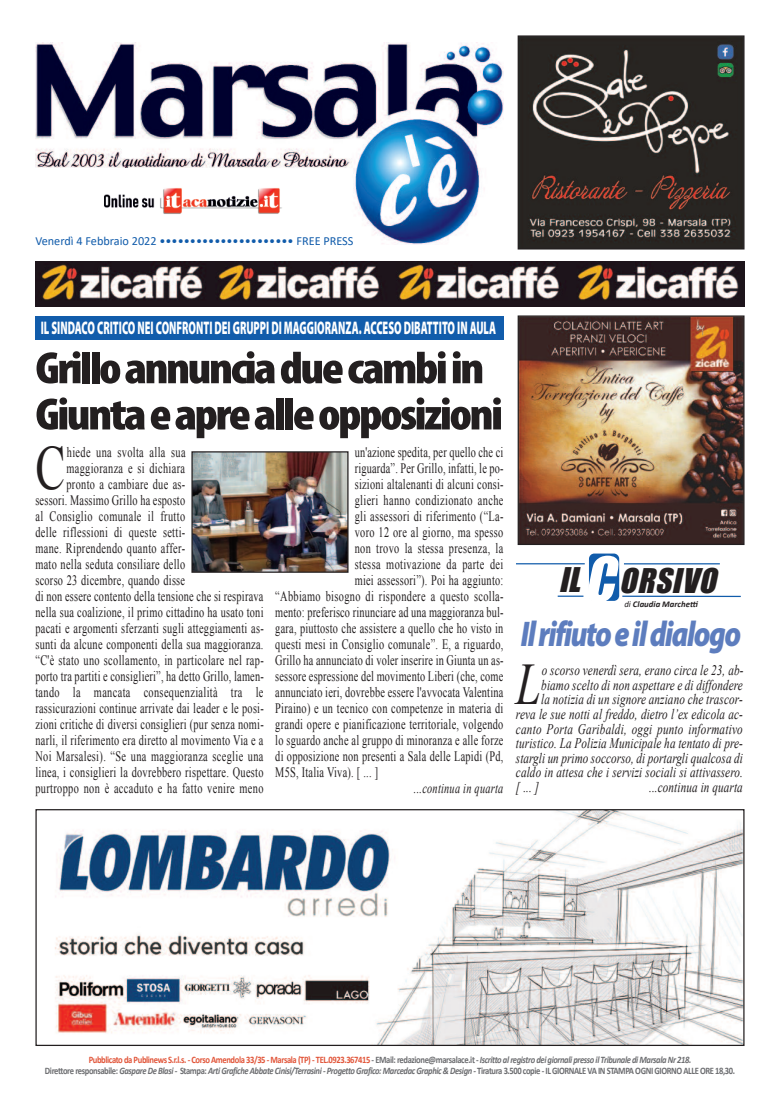
<style>
.page{position:relative;width:780px;height:1113px;background:#fff}
.page>*{position:absolute;margin:0;border:0;box-sizing:border-box;transform-origin:0 0}
.t1{font:62.62px "Times New Roman";color:#231f20;scale:.72 1}
.t2{font:italic 58.88px "Times New Roman";color:#231f20;scale:.76 1}
.t3{font:900 condensed 45.5px/46.2px "Myriad Pro";letter-spacing:-.05em;color:#231f20;scale:1.1 1}
.t4{font:italic 900 35.75px "Myriad Pro";letter-spacing:-.05em;color:#5d7dbe;scale:.82 1}
.t5{font:italic 31.25px "Impact";color:#231f20}
.t6{font:900 18.25px "Myriad Pro";color:#fff;scale:.57 1}
.t7{font:italic 14.62px "Times New Roman";letter-spacing:.01em;color:#231f20;scale:.76 1}
.t8{font:14.38px "Times New Roman";letter-spacing:.025em;color:#231f20;scale:.72 1}
.t9{font:italic 14.38px "Times New Roman";letter-spacing:.025em;color:#231f20;scale:.72 1}
.t10{font:12.38px "Calibri";color:#115cab}
.t11{font:italic 700 9.88px/11.1px "Calibri";color:#6c6d70;text-align:center;scale:.86 1}
.t12{font:italic 700 8.75px "Calibri";color:#231f20}
.s1{font-size:57px;color:#fff}
.s2{font-weight:400}
.s3{font-style:normal;color:#e15438}
.s4{font-style:normal}
</style>
<div class="page">
<div style="left:35px;top:316px;width:468px;height:24px;background:#115cab"></div>
<div style="left:589px;top:553px;width:30px;height:48px;background:#115cab;border-radius:5px"></div>
<hr style="left:622px;top:595px;width:118px;height:2px;background:#115cab">
<hr style="left:624px;top:563px;width:95px;height:1px;background:#115cab">
<hr style="left:557px;top:595px;width:26px;height:2px;background:#115cab">
<hr style="left:516px;top:563px;width:68px;height:1px;background:#115cab">
<img style="left:35px;top:43px;width:468px;height:202px">
<img style="left:35px;top:261px;width:709px;height:45px">
<img style="left:519px;top:37px;width:223px;height:210px">
<div style="left:517px;top:35px;width:227px;height:214px;border:1px solid #231f20"></div>
<img style="left:55px;top:811px;width:687px;height:233px">
<div style="left:35px;top:809px;width:709px;height:237px;border:1px solid #231f20"></div>
<div style="left:35px;top:169px;width:193px;height:40px;background:#fff"></div>
<img style="left:102px;top:187px;width:186px;height:29px">
<img style="left:519px;top:317px;width:223px;height:226px">
<div style="left:517px;top:315px;width:227px;height:230px;border:1px solid #231f20"></div>
<img style="left:193px;top:453px;width:153px;height:118px">
<div style="left:191px;top:451px;width:157px;height:122px;border:1px solid #231f20"></div>
<p class="t10" style="left:35px;top:235px;width:319px">Venerdì 4 Febbraio 2022 •••••••••••••••••••••• FREE PRESS</p>
<p class="t6" style="left:41px;top:321px;width:800px">IL SINDACO CRITICO NEI CONFRONTI DEI GRUPPI DI MAGGIORANZA. ACCESO DIBATTITO IN AULA</p>
<h3 class="t3" style="left:35px;top:349px;width:426px">Grilloannunciaduecambiin<br>Giuntaeaprealleopposizioni</h3>
<h1 class="t1" style="left:35px;top:433px;width:43px">C</h1>
<p class="t8" style="left:67px;top:444px;width:166px">hiede una svolta alla sua</p>
<p class="t8" style="left:66px;top:460px;width:166px">maggioranza e si dichiara</p>
<p class="t8" style="left:66px;top:476px;width:167px">pronto a cambiare due as-</p>
<p class="t8" style="left:35px;top:492px;width:209px">sessori. Massimo Grillo ha esposto</p>
<p class="t8" style="left:35px;top:508px;width:209px">al Consiglio comunale il frutto</p>
<p class="t8" style="left:35px;top:524px;width:210px">delle riflessioni di queste setti-</p>
<p class="t8" style="left:35px;top:540px;width:209px">mane. Riprendendo quanto affer-</p>
<p class="t8" style="left:35px;top:556px;width:209px">mato nella seduta consiliare dello</p>
<p class="t8" style="left:35px;top:572px;width:209px">scorso 23 dicembre, quando disse</p>
<p class="t8" style="left:35px;top:588px;width:318px">di non essere contento della tensione che si respirava</p>
<p class="t8" style="left:35px;top:604px;width:318px">nella sua coalizione, il primo cittadino ha usato toni</p>
<p class="t8" style="left:35px;top:620px;width:319px">pacati e argomenti sferzanti sugli atteggiamenti as-</p>
<p class="t8" style="left:35px;top:636px;width:318px">sunti da alcune componenti della sua maggioranza.</p>
<p class="t8" style="left:35px;top:652px;width:319px">“C'è stato uno scollamento, in particolare nel rap-</p>
<p class="t8" style="left:35px;top:668px;width:319px">porto tra partiti e consiglieri”, ha detto Grillo, lamen-</p>
<p class="t8" style="left:35px;top:684px;width:318px">tando la mancata consequenzialità tra le</p>
<p class="t8" style="left:35px;top:700px;width:319px">rassicurazioni continue arrivate dai leader e le posi-</p>
<p class="t8" style="left:35px;top:716px;width:319px">zioni critiche di diversi consiglieri (pur senza nomi-</p>
<p class="t8" style="left:35px;top:732px;width:318px">narli, il riferimento era diretto al movimento Via e a</p>
<p class="t8" style="left:35px;top:748px;width:318px">Noi Marsalesi). “Se una maggioranza sceglie una</p>
<p class="t8" style="left:35px;top:764px;width:318px">linea, i consiglieri la dovrebbero rispettare. Questo</p>
<p class="t8" style="left:35px;top:780px;width:318px">purtroppo non è accaduto e ha fatto venire meno</p>
<p class="t8" style="left:355px;top:444px;width:208px">un'azione spedita, per quello che ci</p>
<p class="t8" style="left:355px;top:460px;width:208px">riguarda”. Per Grillo, infatti, le po-</p>
<p class="t8" style="left:355px;top:476px;width:208px">sizioni altalenanti di alcuni consi-</p>
<p class="t8" style="left:355px;top:492px;width:208px">glieri hanno condizionato anche</p>
<p class="t8" style="left:355px;top:508px;width:208px">gli assessori di riferimento (“La-</p>
<p class="t8" style="left:355px;top:524px;width:208px">voro 12 ore al giorno, ma spesso</p>
<p class="t8" style="left:355px;top:540px;width:208px">non trovo la stessa presenza, la</p>
<p class="t8" style="left:355px;top:556px;width:208px">stessa motivazione da parte dei</p>
<p class="t8" style="left:355px;top:572px;width:208px">miei assessori”). Poi ha aggiunto:</p>
<p class="t8" style="left:275px;top:588px;width:319px">“Abbiamo bisogno di rispondere a questo scolla-</p>
<p class="t8" style="left:275px;top:604px;width:319px">mento: preferisco rinunciare ad una maggioranza bul-</p>
<p class="t8" style="left:275px;top:620px;width:318px">gara, piuttosto che assistere a quello che ho visto in</p>
<p class="t8" style="left:275px;top:636px;width:318px">questi mesi in Consiglio comunale”. E, a riguardo,</p>
<p class="t8" style="left:275px;top:652px;width:319px">Grillo ha annunciato di voler inserire in Giunta un as-</p>
<p class="t8" style="left:275px;top:668px;width:318px">sessore espressione del movimento Liberi (che, come</p>
<p class="t8" style="left:275px;top:684px;width:318px">annunciato ieri, dovrebbe essere l'avvocata Valentina</p>
<p class="t8" style="left:275px;top:700px;width:318px">Piraino) e un tecnico con competenze in materia di</p>
<p class="t8" style="left:275px;top:716px;width:318px">grandi opere e pianificazione territoriale, volgendo</p>
<p class="t8" style="left:275px;top:732px;width:318px">lo sguardo anche al gruppo di minoranza e alle forze</p>
<p class="t8" style="left:275px;top:748px;width:318px">di opposizione non presenti a Sala delle Lapidi (Pd,</p>
<p class="t8" style="left:275px;top:764px;width:144px">M5S, Italia Viva). [ ... ]</p>
<p class="t9" style="left:414px;top:780px;width:126px">...continua in quarta</p>
<h3 class="t5" style="left:558px;top:562px;width:164px">IL<span class="s1">C</span>ORSIVO</h3>
<p class="t12" style="left:624px;top:600px;width:75px"><span class="s2">di</span> Claudia Marchetti</p>
<h3 class="t4" style="left:521px;top:621px;width:270px">Ilrifiutoeildialogo</h3>
<h2 class="t2" style="left:516px;top:652px;width:34px">L</h2>
<p class="t7" style="left:541px;top:662px;width:267px">o scorso venerdì sera, erano circa le 23, ab-</p>
<p class="t7" style="left:541px;top:676px;width:267px">biamo scelto di non aspettare e di diffondere</p>
<p class="t7" style="left:541px;top:691px;width:266px">la notizia di un signore anziano che trascor-</p>
<p class="t7" style="left:516px;top:706px;width:300px">reva le sue notti al freddo, dietro l’ex edicola ac-</p>
<p class="t7" style="left:516px;top:720px;width:300px">canto Porta Garibaldi, oggi punto informativo</p>
<p class="t7" style="left:516px;top:735px;width:300px">turistico. La Polizia Municipale ha tentato di pre-</p>
<p class="t7" style="left:516px;top:750px;width:300px">stargli un primo soccorso, di portargli qualcosa di</p>
<p class="t7" style="left:516px;top:764px;width:300px">caldo in attesa che i servizi sociali si attivassero.</p>
<p class="t7" style="left:516px;top:779px;width:32px">[ ... ]</p>
<p class="t7" style="left:649px;top:779px;width:125px">...continua in quarta</p>
<p class="t11" style="left:45px;top:1054px;width:803px"><span class="s3">Pubblicato da Publinews S.r.l.s. - Corso Amendola 33/35 - Marsala (TP) - TEL.0923.367415</span> <span class="s4">- EMail: redazione@marsalace.it -</span> Iscritto al registro dei giornali presso il Tribunale di Marsala Nr 218.<br><span class="s4">Direttore responsabile:</span> Gaspare De Blasi - <span class="s4">Stampa:</span> Arti Grafiche Abbate Cinisi/Terrasini - Progetto Grafico: Marcedac Graphic &amp; Design - <span class="s4">Tiratura 3.500 copie - IL GIORNALE VA IN STAMPA OGNI GIORNO ALLE ORE 18,30.</span></p>
</div>
